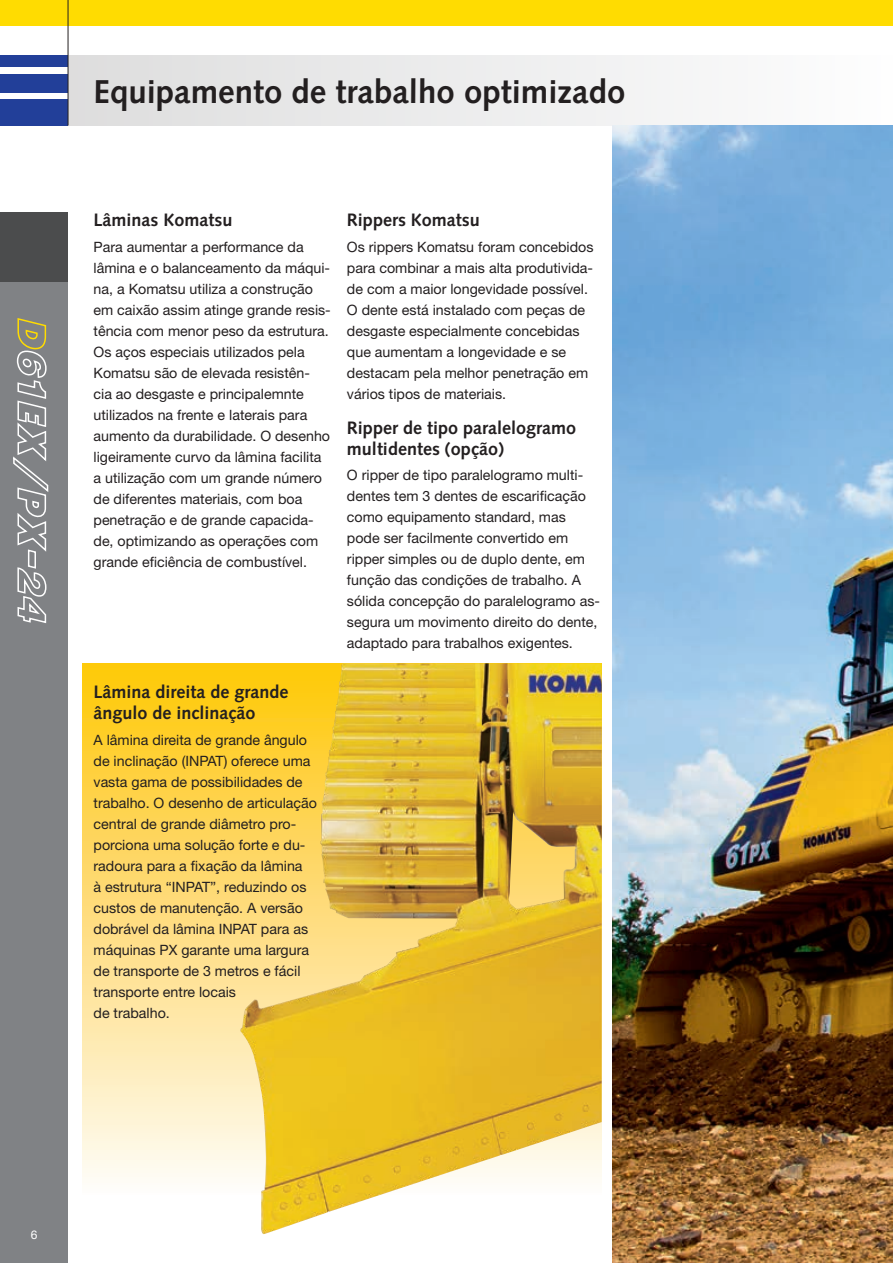
<style>
.page{position:relative;width:893px;height:1263px;background:#fff}
.page>*{position:absolute;margin:0;border:0;box-sizing:border-box;transform-origin:0 0}
.t1{font:700 33px "Syntax LTCE";color:#231f20}
.t2{font:700 18px/21px "Syntax LTCE";color:#231f20}
.t3{font:14.25px/21px "Helvetica Neue LT Pro";color:#231f20}
.t4{font:12px "Helvetica Neue LT Pro";color:#fff}
</style>
<div class="page">
<div style="left:0;top:213px;width:68px;height:1050px;background:#808285"></div>
<div style="left:0;top:99px;width:68px;height:26px;background:#223f99"></div>
<div style="left:0;top:74px;width:68px;height:18px;background:#223f99"></div>
<div style="left:0;top:55px;width:68px;height:12px;background:#223f99"></div>
<div style="left:0;top:0;width:893px;height:26px;background:#ffdc01"></div>
<div style="left:0;top:213px;width:68px;height:69px;background:#4b4c4d"></div>
<div style="left:68px;top:55px;width:825px;height:70px;background:linear-gradient(to right,#ddddde,#fdfdfe)"></div>
<hr style="left:68px;top:0;width:1px;height:125px;background:#231f20">
<img style="left:612px;top:125px;width:281px;height:1138px">
<div style="left:83px;top:663px;width:519px;height:532px;background:linear-gradient(to bottom,#ffc60a,#fefaf9)"></div>
<img style="left:240px;top:663px;width:362px;height:571px">
<svg style="left:13px;top:318px;width:36px;height:305px"></svg>
<h1 class="t1" style="left:94px;top:73px;width:533px">Equipamento de trabalho optimizado</h1>
<p class="t2" style="left:94px;top:210px;width:140px">Lâminas Komatsu</p>
<p class="t3" style="left:94px;top:236px;width:239px">Para aumentar a performance da lâmina e o balanceamento da máqui&shy;na, a Komatsu utiliza a construção em caixão assim atinge grande resis&shy;tência com menor peso da estrutura.<br>Os aços especiais utilizados pela Komatsu são de elevada resistên&shy;cia ao desgaste e principalemnte utilizados na frente e laterais para aumento da durabilidade. O desenho ligeiramente curvo da lâmina facilita a utilização com um grande número de diferentes materiais, com boa penetração e de grande capacida&shy;de, optimizando as operações com grande eficiência de combustível.</p>
<p class="t2" style="left:94px;top:682px;width:197px">Lâmina direita de grande ângulo de inclinação</p>
<p class="t3" style="left:94px;top:729px;width:225px">A lâmina direita de grande ângulo de inclinação (INPAT) oferece uma vasta gama de possibilidades de trabalho. O desenho de articulação central de grande diâmetro pro&shy;porciona uma solução forte e du&shy;radoura para a fixação da lâmina<br>à estrutura “INPAT”, reduzindo os custos de manutenção. A versão dobrável da lâmina INPAT para as máquinas PX garante uma largura de transporte de 3 metros e fácil transporte entre locais<br>de trabalho.</p>
<p class="t2" style="left:347px;top:210px;width:134px">Rippers Komatsu</p>
<p class="t3" style="left:347px;top:236px;width:248px">Os rippers Komatsu foram concebidos para combinar a mais alta produtivida&shy;de com a maior longevidade possível.<br>O dente está instalado com peças de desgaste especialmente concebidas que aumentam a longevidade e se destacam pela melhor penetração em vários tipos de materiais.</p>
<p class="t2" style="left:347px;top:417px;width:231px">Ripper de tipo paralelogramo multidentes (opção)</p>
<p class="t3" style="left:347px;top:464px;width:255px">O ripper de tipo paralelogramo multi&shy;dentes tem 3 dentes de escarificação como equipamento standard, mas pode ser facilmente convertido em ripper simples ou de duplo dente, em função das condições de trabalho. A sólida concepção do paralelogramo as&shy;segura um movimento direito do dente, adaptado para trabalhos exigentes.</p>
<p class="t4" style="left:31px;top:1227px;width:8px">6</p>
</div>
